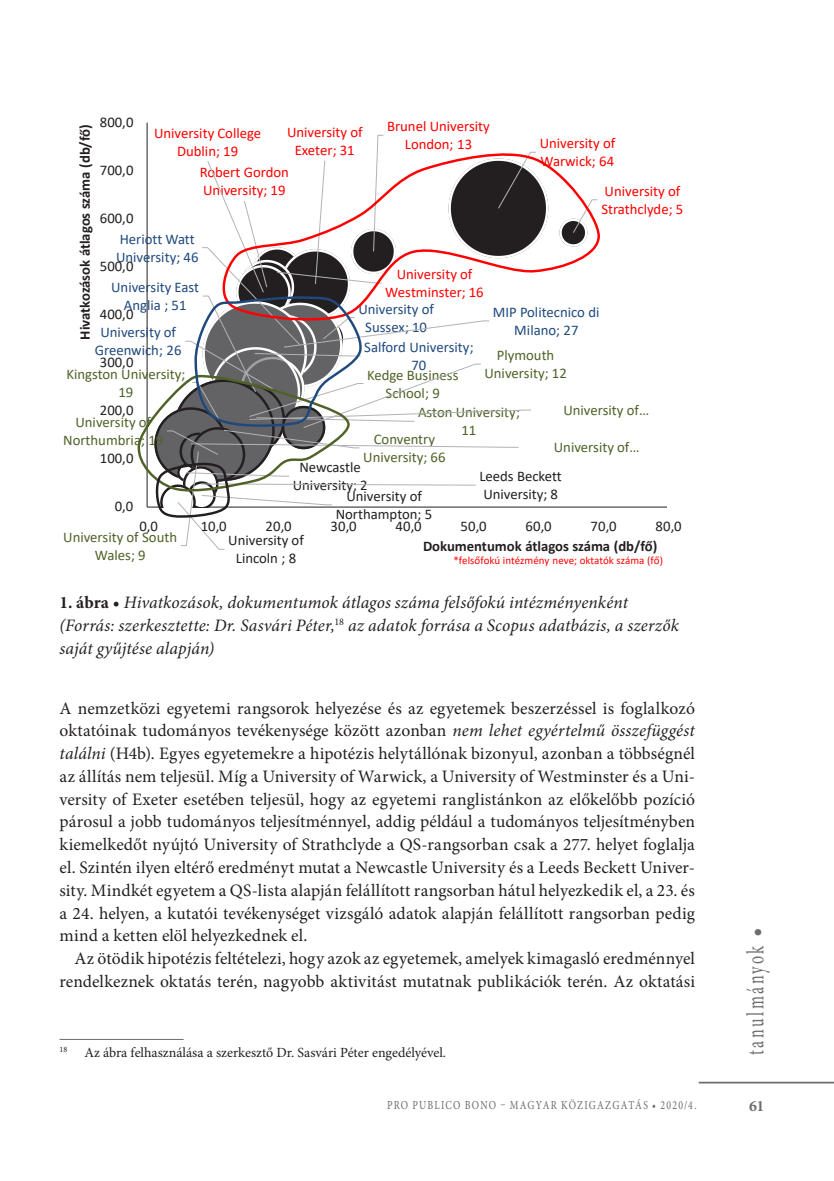
<style>
.page{position:relative;width:834px;height:1181px;background:#fff}
.page>*{position:absolute;margin:0;border:0;box-sizing:border-box;transform-origin:0 0}
.t1{font:24.5px "Minion Pro";letter-spacing:.155em;color:#6c6d70;scale:.65 1}
.Body___1st_par{font:17.5px/22.8px "Minion Pro";color:#231f20;text-align:justify}
.Body___Ábra{font:italic 17.5px/22.8px "Minion Pro";letter-spacing:.005em;color:#231f20}
.Body{font:17.5px/22.8px "Minion Pro";color:#231f20;text-align:right}
.t2{font:700 15.75px "Minion Pro";color:#6c6d70}
.t3{font:14.7px/18px "Calibri";color:#4f6228;text-align:center}
.t4{font:14.7px/18px "Calibri";color:#f00;text-align:center}
.t5{font:14.7px/18px "Calibri";color:#231f20;text-align:center}
.t6{font:14.7px/18px "Calibri";color:#1f497d;text-align:center}
.t7{font:700 14.7px "Calibri";letter-spacing:-.005em;color:#231f20}
.Body___Lábjegyzet{font:14px "Minion Pro";letter-spacing:-.005em;color:#231f20}
.t8{font:12.25px "Minion Pro";letter-spacing:.125em;color:#6c6d70;scale:.8 1}
.t9{font:11.03px "Calibri";color:#f00}
.s1{font-weight:700;font-style:normal}
.s2{font-style:italic}
</style>
<div class="page">
<hr style="left:698px;top:1081px;width:135px;height:2px;background:#6c6d70">
<hr style="left:147px;top:123px;width:1px;height:384px;background:#231f20">
<hr style="left:147px;top:506px;width:519px;height:1px;background:#231f20">
<svg style="left:548px;top:165px;width:52px;height:106px"></svg>
<svg style="left:137px;top:134px;width:411px;height:416px"></svg>
<hr style="left:60px;top:1039px;width:124px;height:1px;background:#6c6d70">
<p class="t5" style="left:100px;top:113px;width:35px">800,0</p>
<p class="t4" style="left:387px;top:117px;width:104px">Brunel University<br>London; 13</p>
<p class="t7" style="left:74px;top:340px;width:217px;rotate:-90deg">Hivatkozások átlagos száma (db/fő)</p>
<p class="t4" style="left:287px;top:123px;width:77px">University of<br>Exeter; 31</p>
<p class="t4" style="left:154px;top:123px;width:109px">University College<br>Dublin; 19</p>
<p class="t4" style="left:539px;top:134px;width:77px;text-align:left">University of<br>Warwick; 64</p>
<p class="t4" style="left:601px;top:182px;width:83px;text-align:left">University of<br>Strathclyde; 5</p>
<p class="t5" style="left:100px;top:161px;width:35px">700,0</p>
<p class="t4" style="left:200px;top:163px;width:91px;text-align:left">Robert Gordon<br>University; 19</p>
<p class="t5" style="left:100px;top:209px;width:35px">600,0</p>
<p class="t6" style="left:116px;top:229px;width:84px;text-align:left">Heriott Watt<br>University; 46</p>
<p class="t5" style="left:100px;top:257px;width:35px">500,0</p>
<p class="t4" style="left:385px;top:265px;width:100px">University of<br>Westminster; 16</p>
<p class="t6" style="left:111px;top:278px;width:89px">University East<br>Anglia ; 51</p>
<p class="t6" style="left:358px;top:299px;width:77px">University of<br>Sussex; 10</p>
<p class="t6" style="left:493px;top:303px;width:108px">MIP Politecnico di<br>Milano; 27</p>
<p class="t5" style="left:100px;top:305px;width:35px">400,0</p>
<p class="t6" style="left:95px;top:323px;width:88px">University of<br>Greenwich; 26</p>
<p class="t6" style="left:364px;top:338px;width:111px">Salford University;<br>70</p>
<p class="t3" style="left:484px;top:346px;width:84px">Plymouth<br>University; 12</p>
<p class="t5" style="left:100px;top:353px;width:35px">300,0</p>
<p class="t3" style="left:66px;top:364px;width:121px">Kingston University;<br>19</p>
<p class="t3" style="left:367px;top:365px;width:93px">Kedge Business<br>School; 9</p>
<p class="t3" style="left:418px;top:403px;width:103px">Aston University;<br>11</p>
<p class="t3" style="left:563px;top:401px;width:87px">University of …</p>
<p class="t5" style="left:100px;top:401px;width:35px">200,0</p>
<p class="t3" style="left:63px;top:413px;width:102px">University of<br>Northumbria; 19</p>
<p class="t3" style="left:363px;top:430px;width:84px">Conventry<br>University; 66</p>
<p class="t3" style="left:553px;top:438px;width:87px">University of …</p>
<p class="t5" style="left:100px;top:449px;width:35px">100,0</p>
<p class="t5" style="left:293px;top:458px;width:76px">Newcastle<br>University; 2</p>
<p class="t5" style="left:479px;top:467px;width:84px">Leeds Beckett</p>
<p class="t5" style="left:346px;top:487px;width:77px">University of</p>
<p class="t5" style="left:483px;top:485px;width:76px">University; 8</p>
<p class="t5" style="left:335px;top:505px;width:98px">Northampton; 5</p>
<p class="t5" style="left:228px;top:531px;width:77px">University of<br>Lincoln ; 8</p>
<p class="t5" style="left:115px;top:497px;width:20px">0,0</p>
<p class="t5" style="left:139px;top:516px;width:20px">0,0</p>
<p class="t5" style="left:201px;top:516px;width:28px">10,0</p>
<p class="t5" style="left:265px;top:516px;width:28px">20,0</p>
<p class="t5" style="left:330px;top:516px;width:28px">30,0</p>
<p class="t5" style="left:395px;top:516px;width:28px">40,0</p>
<p class="t5" style="left:460px;top:516px;width:28px">50,0</p>
<p class="t5" style="left:525px;top:516px;width:28px">60,0</p>
<p class="t5" style="left:590px;top:516px;width:28px">70,0</p>
<p class="t5" style="left:655px;top:516px;width:28px">80,0</p>
<p class="t3" style="left:63px;top:527px;width:115px">University of South<br>Wales; 9</p>
<p class="t7" style="left:423px;top:536px;width:236px">Dokumentumok átlagos száma (db/fő)</p>
<p class="t9" style="left:453px;top:553px;width:211px">*felsőfokú intézmény neve; oktatók száma (fő)</p>
<p class="Body___Ábra" style="left:60px;top:591px;width:620px"><span class="s1">1. ábra •</span> Hivatkozások, dokumentumok átlagos száma felsőfokú intézményenként (Forrás: szerkesztette: Dr. Sasvári Péter,<sup>18</sup> az adatok forrása a Scopus adatbázis, a szerzők saját gyűjtése alapján)</p>
<p class="Body___1st_par" style="left:60px;top:697px;width:636px">A nemzetközi egyetemi rangsorok helyezése és az egyetemek beszerzéssel is foglalkozó oktatóinak tudományos tevékenysége között azonban <span class="s2">nem lehet egyértelmű összefüggést találni</span> (H4b). Egyes egyetemekre a hipotézis helytállónak bizonyul, azonban a többségnél az állítás nem teljesül. Míg a University of Warwick, a University of Westminster és a Uni&shy;versity of Exeter esetében teljesül, hogy az egyetemi ranglistánkon az előkelőbb pozíció párosul a jobb tudományos teljesítménnyel, addig például a tudományos teljesítményben kiemelkedőt nyújtó University of Strathclyde a QS-rangsorban csak a 277. helyet foglalja el. Szintén ilyen eltérő eredményt mutat a Newcastle University és a Leeds Beckett Univer&shy;sity. Mindkét egyetem a QS-lista alapján felállított rangsorban hátul helyezkedik el, a 23. és a 24. helyen, a kutatói tevékenységet vizsgáló adatok alapján felállított rangsorban pedig mind a ketten elöl helyezkednek el.</p>
<p class="Body" style="left:60px;top:947px;width:637px">Az ötödik hipotézis feltételezi, hogy azok az egyetemek, amelyek kimagasló eredménnyel rendelkeznek oktatás terén, nagyobb aktivitást mutatnak publikációk terén. Az oktatási</p>
<p class="Body___Lábjegyzet" style="left:60px;top:1043px;width:388px"><sup>18</sup> Az ábra felhasználása a szerkesztő Dr. Sasvári Péter engedélyével.</p>
<p class="t8" style="left:387px;top:1097px;width:388px">PRO PUBLICO BONO – MAGYAR KÖZIGAZGATÁS • 2020/4.</p>
<h1 class="t1" style="left:739px;top:1055px;width:197px;rotate:-90deg">tanulmányok •</h1>
<p class="t2" style="left:749px;top:1095px;width:17px">61</p>
</div>
